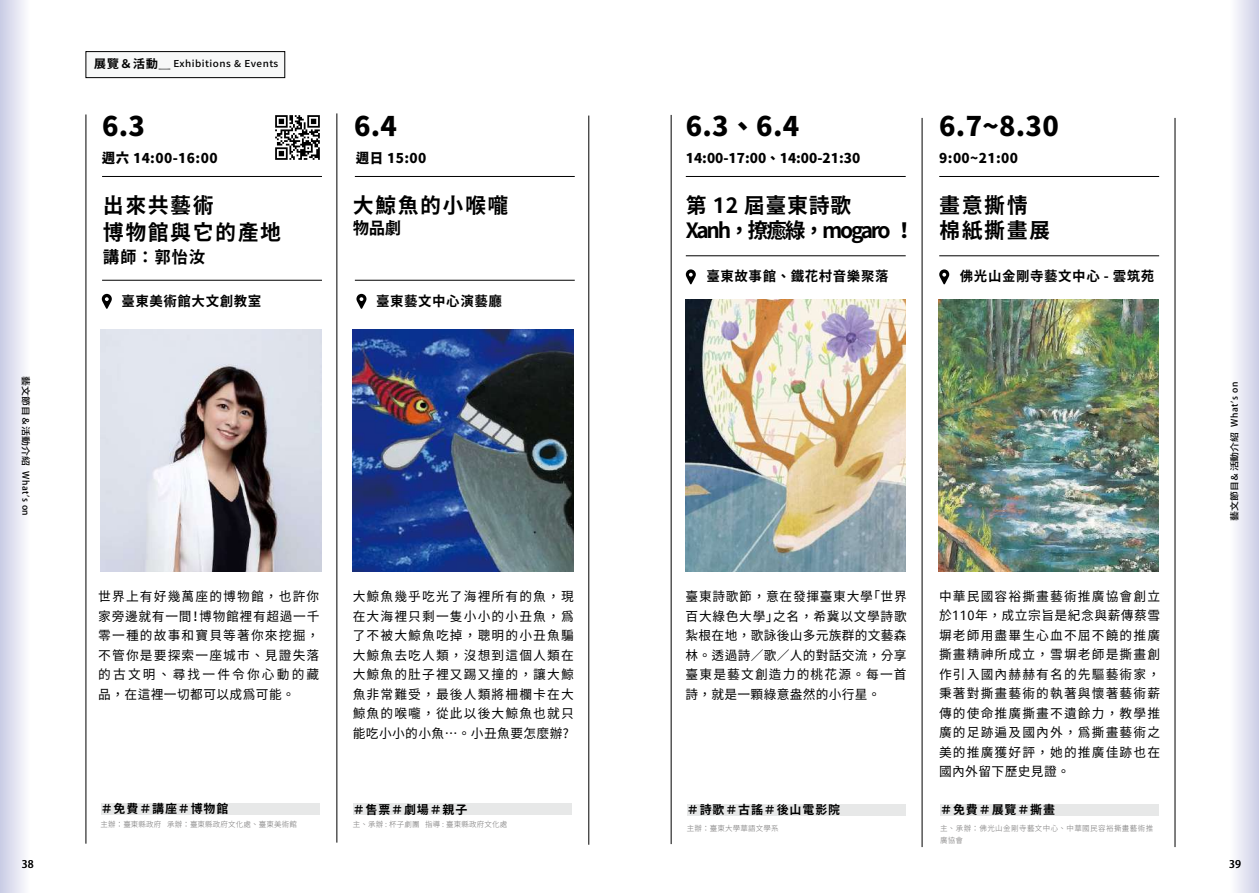
<style>
.page{position:relative;width:1259px;height:893px;background:#fff}
.page>*{position:absolute;margin:0;border:0;box-sizing:border-box;transform-origin:0 0}
.t1{font:27px "Gen Seki Gothic TW H";color:#000}
.t2{font:21px/27px "Gen Seki Gothic TW B";letter-spacing:.07em;color:#000}
.t3{font:21px/25.2px "Gen Seki Gothic TW B";letter-spacing:-.11em;color:#000}
.t4{font:16.5px "Gen Seki Gothic TW B";letter-spacing:.04em;color:#000}
.t5{font:13.5px "Gen Seki Gothic TW B";letter-spacing:.04em;color:#000}
.t6{font:13.5px "Gen Seki Gothic TW H";letter-spacing:.03em;color:#000}
.t7{font:13.5px "Gen Seki Gothic TW H";color:#000}
.t8{font:12.75px/19.5px "Gen Seki Gothic TW R";letter-spacing:.09em;color:#000;text-align:justify}
.t9{font:12px "Gen Seki Gothic TW B";letter-spacing:.07em;color:#000}
.t10{font:10.5px "Adobe Heiti Std";color:#000}
.t11{font:9.45px "Gen Seki Gothic TW M";letter-spacing:.05em;color:#000;scale:1.05 1}
.t12{font:500 9px "Noto Sans CJ Ktc";color:#000;scale:1.1 1}
.t13{font:7.5px "Gen Seki Gothic TW L";letter-spacing:.02em;color:#727171}
.t14{font:7.5px/12px "Gen Seki Gothic TW L";letter-spacing:.06em;color:#727171}
.s1{font-family:"Adobe Heiti Std";font-weight:400}
.s2{font-family:"Gen Seki Gothic TW B";font-size:11.85px}
.s3{font-family:"Gen Seki Gothic TW B";font-size:10.95px}
</style>
<div class="page">
<div style="left:0;top:0;width:51px;height:893px;background:linear-gradient(to right,#d2d4e9,#fff)"></div>
<div style="left:353px;top:804px;width:218px;height:11px;background:#e7e8e8"></div>
<hr style="left:337px;top:113px;width:1px;height:730px;background:#000">
<hr style="left:588px;top:116px;width:1px;height:729px;background:#000">
<hr style="left:86px;top:114px;width:1px;height:730px;background:#000">
<img style="left:353px;top:329px;width:220px;height:242px">
<hr style="left:355px;top:176px;width:220px;height:1px;background:#000">
<hr style="left:355px;top:280px;width:220px;height:1px;background:#000">
<svg style="left:356px;top:294px;width:10px;height:15px"></svg>
<div style="left:86px;top:52px;width:199px;height:26px;background:#f7f8f8"></div>
<div style="left:86px;top:51px;width:199px;height:27px;border:1px solid #000"></div>
<div style="left:101px;top:803px;width:218px;height:12px;background:#e7e8e8"></div>
<hr style="left:102px;top:176px;width:220px;height:1px;background:#000">
<hr style="left:102px;top:280px;width:220px;height:1px;background:#000">
<img style="left:101px;top:329px;width:220px;height:242px">
<img style="left:275px;top:115px;width:45px;height:45px">
<svg style="left:102px;top:294px;width:10px;height:15px"></svg>
<div style="left:1207px;top:0;width:52px;height:893px;background:linear-gradient(to right,#fff,#d6d8eb)"></div>
<img style="left:685px;top:300px;width:220px;height:271px">
<div style="left:687px;top:804px;width:218px;height:12px;background:#e7e8e8"></div>
<div style="left:940px;top:804px;width:219px;height:12px;background:#e7e8e8"></div>
<hr style="left:922px;top:118px;width:1px;height:729px;background:#000">
<hr style="left:671px;top:115px;width:1px;height:729px;background:#000">
<hr style="left:1174px;top:118px;width:1px;height:729px;background:#000">
<hr style="left:686px;top:176px;width:219px;height:1px;background:#000">
<hr style="left:939px;top:176px;width:220px;height:1px;background:#000">
<hr style="left:686px;top:256px;width:219px;height:1px;background:#000">
<hr style="left:939px;top:256px;width:220px;height:1px;background:#000">
<svg style="left:686px;top:269px;width:10px;height:15px"></svg>
<svg style="left:939px;top:269px;width:10px;height:16px"></svg>
<img style="left:938px;top:300px;width:221px;height:271px">
<p class="t12" style="left:31px;top:376px;width:128px;rotate:90deg">藝文節目＆活動介紹 <span class="s1">What's on</span></p>
<p class="t10" style="left:22px;top:858px;width:13px">38</p>
<p class="t11" style="left:94px;top:58px;width:177px"><span class="s2">展覽＆活動</span><span class="s3">＿</span> Exhibitions &amp; Events</p>
<h1 class="t1" style="left:102px;top:111px;width:44px">6.3</h1>
<p class="t6" style="left:102px;top:150px;width:117px">週六 14:00-16:00</p>
<h2 class="t2" style="left:103px;top:192px;width:180px">出來共藝術<br>博物館與它的產地</h2>
<p class="t4" style="left:103px;top:247px;width:104px">講師：郭怡汝</p>
<p class="t5" style="left:121px;top:293px;width:141px">臺東美術館大文創教室</p>
<h1 class="t1" style="left:354px;top:111px;width:44px">6.4</h1>
<p class="t6" style="left:356px;top:150px;width:72px">週日 15:00</p>
<h2 class="t2" style="left:353px;top:192px;width:157px">大鯨魚的小喉嚨</h2>
<p class="t4" style="left:353px;top:218px;width:50px">物品劇</p>
<p class="t5" style="left:376px;top:293px;width:127px">臺東藝文中心演藝廳</p>
<p class="t8" style="left:98px;top:587px;width:223px">世界上有好幾萬座的博物館，也許你家旁邊就有一間！博物館裡有超過一千零一種的故事和寶貝等著你來挖掘，不管你是要探索一座城市、見證失落的古文明、尋找一件令你心動的藏品，在這裡一切都可以成為可能。</p>
<p class="t8" style="left:353px;top:587px;width:223px">大鯨魚幾乎吃光了海裡所有的魚，現在大海裡只剩一隻小小的小丑魚，為了不被大鯨魚吃掉，聰明的小丑魚騙大鯨魚去吃人類，沒想到這個人類在大鯨魚的肚子裡又踢又撞的，讓大鯨魚非常難受，最後人類將柵欄卡在大鯨魚的喉嚨，從此以後大鯨魚也就只能吃小小的小魚…。小丑魚要怎麼辦?</p>
<p class="t9" style="left:101px;top:802px;width:129px">＃免費＃講座＃博物館</p>
<p class="t9" style="left:353px;top:803px;width:116px">＃售票＃劇場＃親子</p>
<p class="t13" style="left:100px;top:820px;width:198px">主辦：臺東縣政府 承辦：臺東縣政府文化處、臺東美術館</p>
<p class="t13" style="left:353px;top:820px;width:156px">主、承辦 : 杯子劇團 指導 : 臺東縣政府文化處</p>
<h1 class="t1" style="left:686px;top:111px;width:115px">6.3、6.4</h1>
<h1 class="t1" style="left:939px;top:111px;width:121px">6.7~8.30</h1>
<p class="t7" style="left:686px;top:150px;width:176px">14:00-17:00、14:00-21:30</p>
<p class="t6" style="left:939px;top:150px;width:80px">9:00~21:00</p>
<h2 class="t3" style="left:686px;top:193px;width:230px">第 12 屆臺東詩歌<br>Xanh，撩癒綠，mogaro ！</h2>
<h2 class="t2" style="left:939px;top:193px;width:112px;line-height:25.2px">畫意撕情棉紙撕畫展</h2>
<p class="t5" style="left:706px;top:269px;width:183px">臺東故事館、鐵花村音樂聚落</p>
<p class="t5" style="left:960px;top:269px;width:196px">佛光山金剛寺藝文中心 - 雲筑苑</p>
<p class="t8" style="left:685px;top:587px;width:223px">臺東詩歌節，意在發揮臺東大學「世界百大綠色大學」之名，希冀以文學詩歌紮根在地，歌詠後山多元族群的文藝森林。透過詩／歌／人的對話交流，分享臺東是藝文創造力的桃花源。每一首詩，就是一顆綠意盎然的小行星。</p>
<p class="t8" style="left:939px;top:587px;width:223px">中華民國容裕撕畫藝術推廣協會創立於110年，成立宗旨是紀念與薪傳蔡雪塀老師用盡畢生心血不屈不饒的推廣撕畫精神所成立，雪塀老師是撕畫創作引入國內赫赫有名的先驅藝術家，秉著對撕畫藝術的執著與懷著藝術薪傳的使命推廣撕畫不遺餘力，教學推廣的足跡遍及國內外，為撕畫藝術之美的推廣獲好評，她的推廣佳跡也在國內外留下歷史見證。</p>
<p class="t9" style="left:687px;top:803px;width:155px">＃詩歌＃古謠＃後山電影院</p>
<p class="t9" style="left:940px;top:803px;width:116px">＃免費＃展覽＃撕畫</p>
<p class="t13" style="left:687px;top:824px;width:93px">主辦：臺東大學華語文學系</p>
<p class="t14" style="left:940px;top:822px;width:214px">主、承辦：佛光山金剛寺藝文中心、中華國民容裕撕畫藝術推廣協會</p>
<p class="t12" style="left:1229px;top:521px;width:128px;rotate:-90deg">藝文節目＆活動介紹 <span class="s1">What's on</span></p>
<p class="t10" style="left:1229px;top:858px;width:13px">39</p>
</div>
